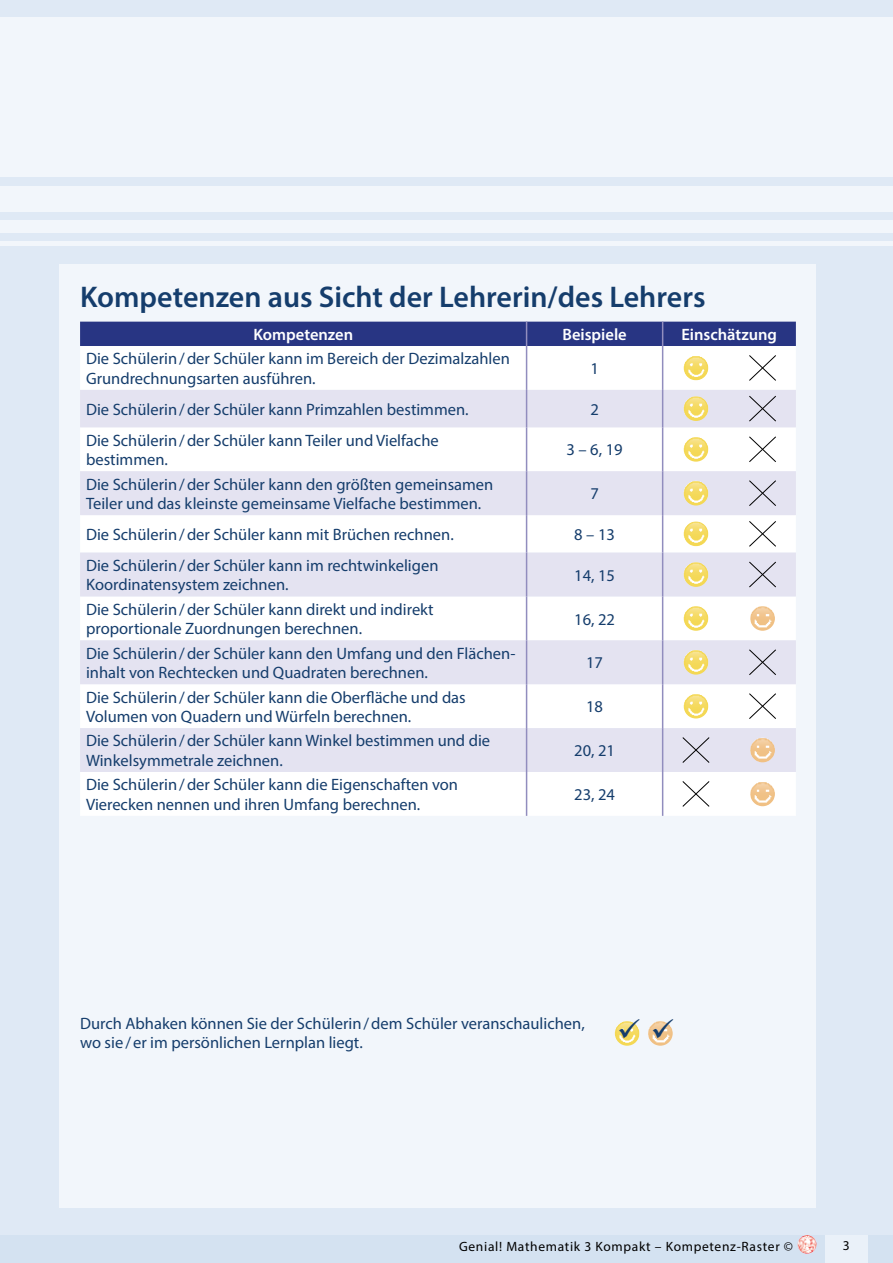
<style>
.page{position:relative;width:893px;height:1263px;background:#fff}
.page>*{position:absolute;margin:0;border:0;box-sizing:border-box;transform-origin:0 0}
.t1{font:600 30px "Myriad Pro";color:#153d6c}
.t2{font:16.5px/19.5px "Myriad Pro";color:#153d6c}
.t3{font:600 16.5px "Myriad Pro";color:#fff}
.t4{font:13.5px "Myriad Pro";letter-spacing:.05em;color:#000}
</style>
<div class="page">
<div style="left:0;top:1229px;width:893px;height:34px;background:#d4e2f1"></div>
<img style="left:798px;top:1235px;width:18px;height:19px;border-radius:9px">
<div style="left:825px;top:1229px;width:42px;height:34px;background:#eaf1f9"></div>
<div style="left:0;top:0;width:893px;height:1234px;background:#dfe9f5"></div>
<div style="left:0;top:17px;width:893px;height:159px;background:#f2f6fb"></div>
<div style="left:0;top:186px;width:893px;height:26px;background:#f2f6fb"></div>
<div style="left:0;top:220px;width:893px;height:13px;background:#f2f6fb"></div>
<div style="left:0;top:241px;width:893px;height:5px;background:#f2f6fb"></div>
<div style="left:60px;top:264px;width:756px;height:944px;background:#f2f6fb"></div>
<div style="left:80px;top:346px;width:716px;height:470px;background:#fff"></div>
<svg style="left:80px;top:390px;width:716px;height:382px;fill:#e4e3f1"></svg>
<div style="left:80px;top:322px;width:716px;height:24px;background:#283583"></div>
<hr style="left:526px;top:346px;width:1px;height:44px;background:#918dbe">
<hr style="left:662px;top:346px;width:1px;height:44px;background:#918dbe">
<hr style="left:526px;top:390px;width:1px;height:37px;background:#918dbe">
<hr style="left:662px;top:390px;width:1px;height:37px;background:#918dbe">
<hr style="left:526px;top:427px;width:1px;height:44px;background:#918dbe">
<hr style="left:662px;top:427px;width:1px;height:44px;background:#918dbe">
<hr style="left:526px;top:471px;width:1px;height:44px;background:#918dbe">
<hr style="left:662px;top:471px;width:1px;height:44px;background:#918dbe">
<hr style="left:526px;top:515px;width:1px;height:38px;background:#918dbe">
<hr style="left:662px;top:515px;width:1px;height:38px;background:#918dbe">
<hr style="left:526px;top:553px;width:1px;height:43px;background:#918dbe">
<hr style="left:662px;top:553px;width:1px;height:43px;background:#918dbe">
<hr style="left:526px;top:596px;width:1px;height:44px;background:#918dbe">
<hr style="left:662px;top:596px;width:1px;height:44px;background:#918dbe">
<hr style="left:526px;top:640px;width:1px;height:44px;background:#918dbe">
<hr style="left:662px;top:640px;width:1px;height:44px;background:#918dbe">
<hr style="left:526px;top:684px;width:1px;height:44px;background:#918dbe">
<hr style="left:662px;top:684px;width:1px;height:44px;background:#918dbe">
<hr style="left:526px;top:728px;width:1px;height:44px;background:#918dbe">
<hr style="left:662px;top:728px;width:1px;height:44px;background:#918dbe">
<hr style="left:526px;top:772px;width:1px;height:44px;background:#918dbe">
<hr style="left:662px;top:772px;width:1px;height:44px;background:#918dbe">
<img style="left:684px;top:356px;width:24px;height:24px;border-radius:12px">
<svg style="left:748px;top:355px;width:29px;height:26px"></svg>
<img style="left:684px;top:396px;width:24px;height:25px;border-radius:12px">
<svg style="left:748px;top:395px;width:29px;height:27px"></svg>
<img style="left:684px;top:437px;width:24px;height:25px;border-radius:12px">
<svg style="left:748px;top:436px;width:29px;height:27px"></svg>
<img style="left:684px;top:481px;width:24px;height:24px;border-radius:12px">
<svg style="left:748px;top:480px;width:29px;height:27px"></svg>
<img style="left:684px;top:521px;width:24px;height:25px;border-radius:12px">
<svg style="left:748px;top:520px;width:29px;height:27px"></svg>
<img style="left:684px;top:562px;width:24px;height:25px;border-radius:12px">
<svg style="left:748px;top:561px;width:29px;height:27px"></svg>
<img style="left:684px;top:606px;width:24px;height:25px;border-radius:12px">
<img style="left:750px;top:606px;width:25px;height:25px;border-radius:12px">
<img style="left:684px;top:650px;width:24px;height:25px;border-radius:12px">
<svg style="left:748px;top:649px;width:29px;height:27px"></svg>
<img style="left:684px;top:694px;width:24px;height:24px;border-radius:12px">
<svg style="left:748px;top:693px;width:29px;height:26px"></svg>
<svg style="left:682px;top:737px;width:28px;height:26px"></svg>
<img style="left:750px;top:738px;width:25px;height:24px;border-radius:12px">
<svg style="left:682px;top:780px;width:28px;height:27px"></svg>
<img style="left:750px;top:781px;width:25px;height:25px;border-radius:12px">
<img style="left:615px;top:1021px;width:24px;height:25px;border-radius:12px">
<img style="left:648px;top:1021px;width:25px;height:25px;border-radius:12px">
<svg style="left:619px;top:1021px;width:54px;height:17px"></svg>
<h1 class="t1" style="left:80px;top:278px;width:627px">Kompetenzen aus Sicht der Lehrerin/des Lehrers</h1>
<p class="t3" style="left:253px;top:324px;width:101px">Kompetenzen</p>
<p class="t3" style="left:562px;top:324px;width:66px">Beispiele</p>
<p class="t3" style="left:681px;top:324px;width:97px">Einschätzung</p>
<p class="t2" style="left:86px;top:349px;width:425px">Die Schülerin/der Schüler kann im Bereich der Dezimalzahlen<br>Grundrechnungsarten ausführen.</p>
<p class="t2" style="left:590px;top:359px;width:10px">1</p>
<p class="t2" style="left:86px;top:399px;width:384px">Die Schülerin/der Schüler kann Primzahlen bestimmen.</p>
<p class="t2" style="left:590px;top:399px;width:10px">2</p>
<p class="t2" style="left:86px;top:430px;width:354px">Die Schülerin/der Schüler kann Teiler und Vielfache bestimmen.</p>
<p class="t2" style="left:567px;top:440px;width:58px">3 – 6, 19</p>
<p class="t2" style="left:86px;top:474px;width:409px">Die Schülerin/der Schüler kann den größten gemeinsamen<br>Teiler und das kleinste gemeinsame Vielfache bestimmen.</p>
<p class="t2" style="left:590px;top:484px;width:10px">7</p>
<p class="t2" style="left:86px;top:524px;width:369px">Die Schülerin/der Schüler kann mit Brüchen rechnen.</p>
<p class="t2" style="left:574px;top:524px;width:42px">8 – 13</p>
<p class="t2" style="left:86px;top:555px;width:354px">Die Schülerin/der Schüler kann im rechtwinkeligen<br>Koordinatensystem zeichnen.</p>
<p class="t2" style="left:574px;top:565px;width:42px">14, 15</p>
<p class="t2" style="left:86px;top:599px;width:349px">Die Schülerin/der Schüler kann direkt und indirekt proportionale Zuordnungen berechnen.</p>
<p class="t2" style="left:574px;top:609px;width:42px">16, 22</p>
<p class="t2" style="left:86px;top:643px;width:431px">Die Schülerin/der Schüler kann den Umfang und den Flächen&shy;inhalt von Rechtecken und Quadraten berechnen.</p>
<p class="t2" style="left:586px;top:653px;width:18px">17</p>
<p class="t2" style="left:86px;top:687px;width:381px">Die Schülerin/der Schüler kann die Oberfläche und das<br>Volumen von Quadern und Würfeln berechnen.</p>
<p class="t2" style="left:586px;top:697px;width:18px">18</p>
<p class="t2" style="left:86px;top:731px;width:406px">Die Schülerin/der Schüler kann Winkel bestimmen und die<br>Winkelsymmetrale zeichnen.</p>
<p class="t2" style="left:574px;top:741px;width:42px">20, 21</p>
<p class="t2" style="left:86px;top:775px;width:373px">Die Schülerin/der Schüler kann die Eigenschaften von<br>Vierecken nennen und ihren Umfang berechnen.</p>
<p class="t2" style="left:574px;top:784px;width:42px">23, 24</p>
<p class="t2" style="left:80px;top:1013px;width:506px">Durch Abhaken können Sie der Schülerin/dem Schüler veranschaulichen, wo sie/er im persönlichen Lernplan liegt.</p>
<p class="t4" style="left:459px;top:1238px;width:335px">Genial! Mathematik 3 Kompakt – Kompetenz-Raster ©</p>
<p class="t4" style="left:843px;top:1237px;width:8px">3</p>
</div>
